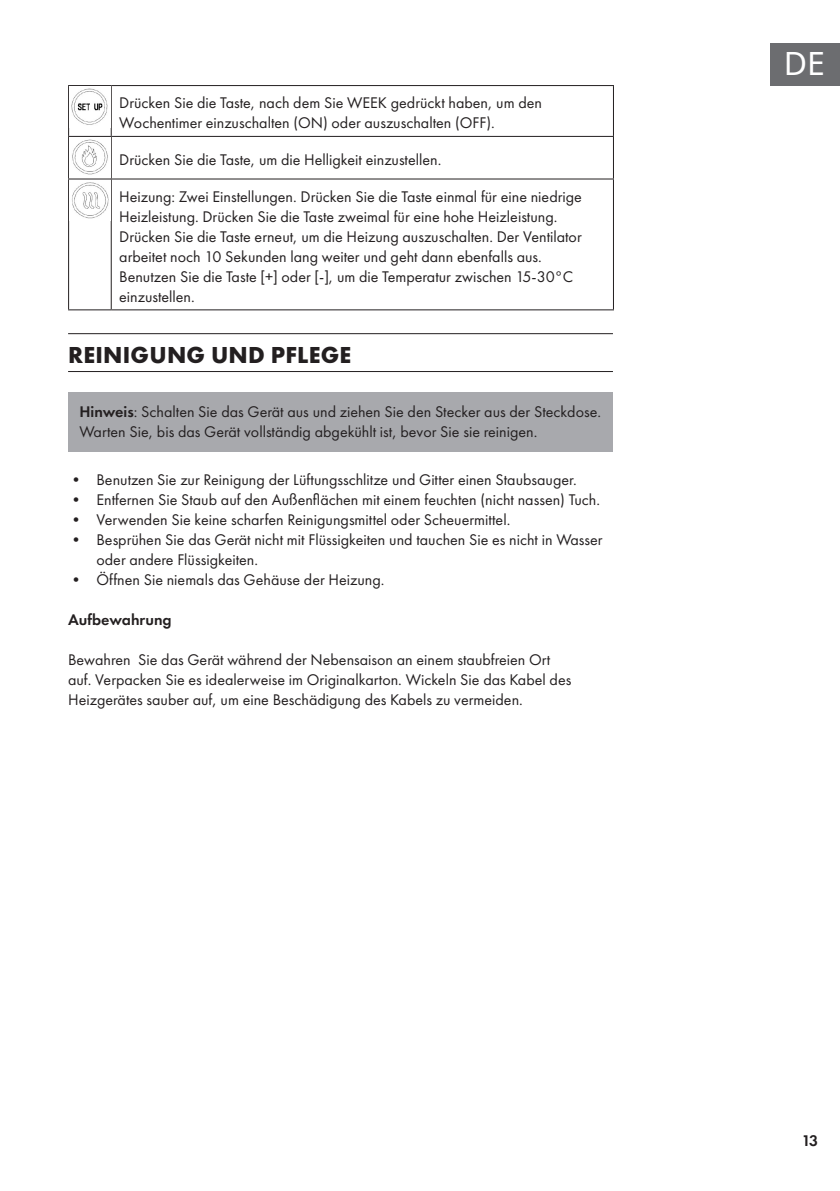
<style>
.page{position:relative;width:840px;height:1191px;background:#fff}
.page>*{position:absolute;margin:0;border:0;box-sizing:border-box;transform-origin:0 0}
.t1{font:32px "Noto Sans";color:#fff}
.Super_Headline{font:700 24px "Futura PTW08";letter-spacing:.01em;color:#231f20}
.Base_Text{font:16px/20px "Futura PTW08";color:#231f20}
.Base_Text_HINWEIS_gr{font:16px/20px "Futura PTW08";color:#231f20}
.Base_Text-2{font:600 16px "Futura PTW08";color:#231f20}
.s1{font-weight:600}
</style>
<div class="page">
<div style="left:770px;top:43px;width:69px;height:42px;background:#6c6d70"></div>
<hr style="left:68px;top:333px;width:544px;height:1px;background:#231f20">
<hr style="left:68px;top:371px;width:544px;height:1px;background:#231f20">
<div style="left:68px;top:393px;width:544px;height:59px;background:#a8a9ad"></div>
<hr style="left:68px;top:85px;width:43px;height:1px;background:#231f20">
<hr style="left:68px;top:86px;width:1px;height:50px;background:#231f20">
<hr style="left:111px;top:85px;width:502px;height:1px;background:#231f20">
<hr style="left:111px;top:86px;width:1px;height:50px;background:#231f20">
<hr style="left:612px;top:86px;width:1px;height:50px;background:#231f20">
<hr style="left:68px;top:136px;width:43px;height:1px;background:#231f20">
<hr style="left:68px;top:137px;width:1px;height:41px;background:#231f20">
<hr style="left:111px;top:136px;width:502px;height:1px;background:#231f20">
<hr style="left:111px;top:137px;width:1px;height:41px;background:#231f20">
<hr style="left:612px;top:137px;width:1px;height:41px;background:#231f20">
<hr style="left:68px;top:178px;width:43px;height:1px;background:#231f20">
<hr style="left:68px;top:179px;width:1px;height:130px;background:#231f20">
<hr style="left:111px;top:178px;width:502px;height:1px;background:#231f20">
<hr style="left:111px;top:179px;width:1px;height:130px;background:#231f20">
<hr style="left:612px;top:179px;width:1px;height:130px;background:#231f20">
<hr style="left:68px;top:309px;width:43px;height:1px;background:#231f20">
<hr style="left:111px;top:309px;width:502px;height:1px;background:#231f20">
<img style="left:71px;top:88px;width:37px;height:37px">
<img style="left:72px;top:139px;width:36px;height:36px">
<img style="left:72px;top:182px;width:37px;height:37px">
<p class="Base_Text" style="left:119px;top:93px;width:424px">Drücken Sie die Taste, nach dem Sie WEEK gedrückt haben, um den<br>Wochentimer einzuschalten (ON) oder auszuschalten (OFF).</p>
<p class="Base_Text" style="left:119px;top:150px;width:323px">Drücken Sie die Taste, um die Helligkeit einzustellen.</p>
<p class="Base_Text" style="left:119px;top:186px;width:464px">Heizung: Zwei Einstellungen. Drücken Sie die Taste einmal für eine niedrige Heizleistung. Drücken Sie die Taste zweimal für eine hohe Heizleistung.<br>Drücken Sie die Taste erneut, um die Heizung auszuschalten. Der Ventilator arbeitet noch 10 Sekunden lang weiter und geht dann ebenfalls aus.</p>
<p class="Base_Text" style="left:119px;top:266px;width:455px">Benutzen Sie die Taste [+] oder [-], um die Temperatur zwischen 15-30°C einzustellen.</p>
<p class="Super_Headline" style="left:68px;top:339px;width:284px">REINIGUNG UND PFLEGE</p>
<p class="Base_Text_HINWEIS_gr" style="left:79px;top:401px;width:523px"><span class="s1">Hinweis</span>: Schalten Sie das Gerät aus und ziehen Sie den Stecker aus der Steckdose.<br>Warten Sie, bis das Gerät vollständig abgekühlt ist, bevor Sie sie reinigen.</p>
<p class="Base_Text" style="left:68px;top:469px;width:510px">• Benutzen Sie zur Reinigung der Lüftungsschlitze und Gitter einen Staubsauger.</p>
<p class="Base_Text" style="left:68px;top:489px;width:533px">• Entfernen Sie Staub auf den Außenflächen mit einem feuchten (nicht nassen) Tuch.</p>
<p class="Base_Text" style="left:68px;top:509px;width:443px">• Verwenden Sie keine scharfen Reinigungsmittel oder Scheuermittel.</p>
<p class="Base_Text" style="left:96px;top:529px;width:507px;text-indent:-28px">• Besprühen Sie das Gerät nicht mit Flüssigkeiten und tauchen Sie es nicht in Wasser oder andere Flüssigkeiten.</p>
<p class="Base_Text" style="left:68px;top:569px;width:318px">• Öffnen Sie niemals das Gehäuse der Heizung.</p>
<p class="Base_Text-2" style="left:68px;top:609px;width:105px">Aufbewahrung</p>
<p class="Base_Text" style="left:68px;top:649px;width:504px">Bewahren Sie das Gerät während der Nebensaison an einem staubfreien Ort auf. Verpacken Sie es idealerweise im Originalkarton. Wickeln Sie das Kabel des<br>Heizgerätes sauber auf, um eine Beschädigung des Kabels zu vermeiden.</p>
<h1 class="t1" style="left:783px;top:42px;width:43px">DE</h1>
<p class="Base_Text-2" style="left:801px;top:1130px;width:18px">13</p>
</div>
